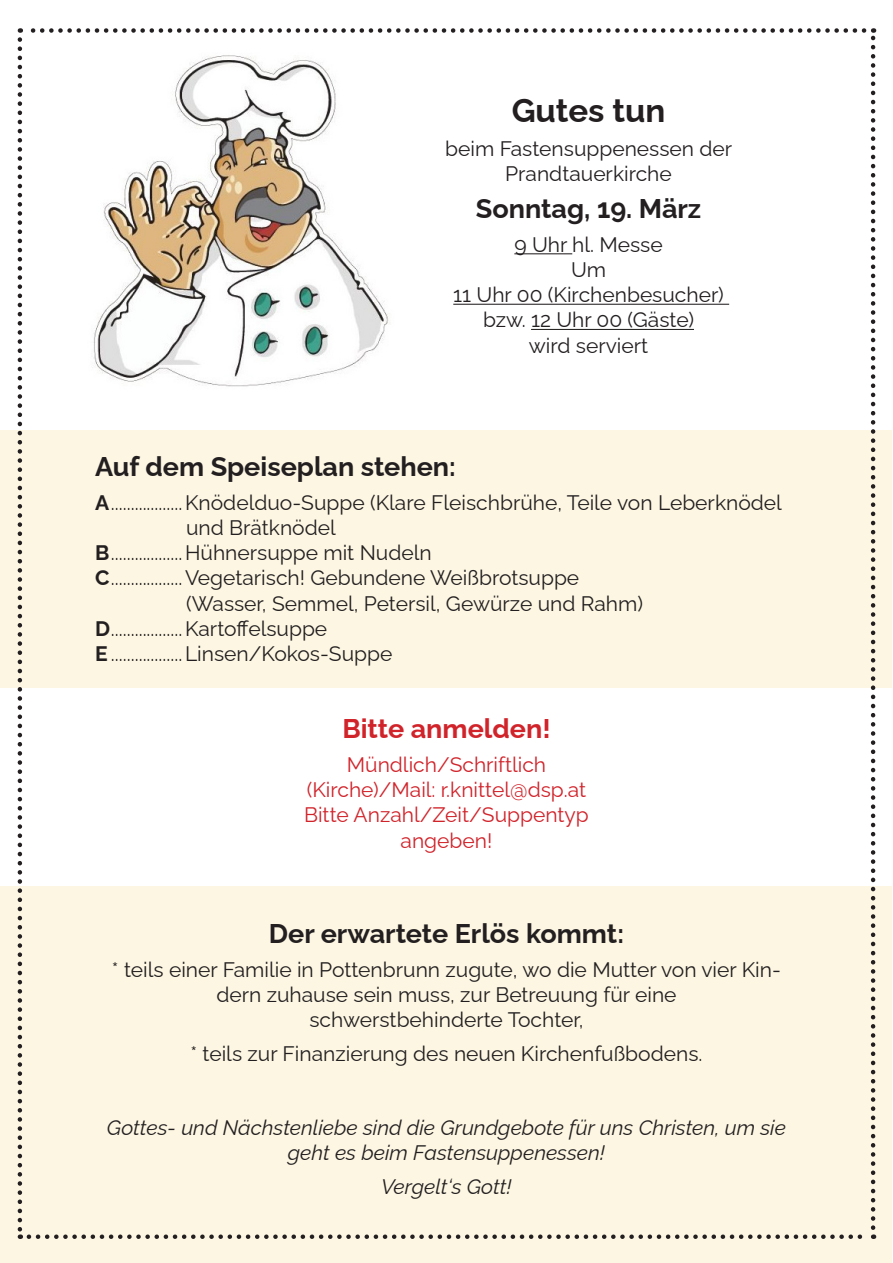
<style>
.page{position:relative;width:893px;height:1263px;background:#fff}
.page>*{position:absolute;margin:0;border:0;box-sizing:border-box;transform-origin:0 0}
.t1{font:100 33px "Raleway";color:#231f20}
.t2{font:100 27px "Raleway";color:#231f20}
.t3{font:100 27px "Raleway";color:#d1232a}
.t4{font:21px/25.2px "Raleway";color:#231f20}
.t5{font:italic 100 21px/25.2px "Raleway";color:#231f20;text-align:center}
.t6{font:21px/25.2px "Raleway";color:#d1232a;text-align:center}
.s1{font-weight:100}
</style>
<div class="page">
<div style="left:1px;top:430px;width:891px;height:258px;background:#fcf6e3"></div>
<div style="left:1px;top:887px;width:891px;height:376px;background:#fcf6e3"></div>
<img style="left:93px;top:55px;width:297px;height:332px">
<hr style="left:514px;top:253px;width:58px;height:1px;background:#231f20">
<hr style="left:453px;top:304px;width:276px;height:1px;background:#231f20">
<hr style="left:531px;top:329px;width:163px;height:1px;background:#231f20">
<svg style="left:18px;top:40px;width:4px;height:1199px"></svg>
<svg style="left:29px;top:1234px;width:845px;height:5px"></svg>
<svg style="left:871px;top:28px;width:4px;height:1200px"></svg>
<svg style="left:20px;top:28px;width:844px;height:5px"></svg>
<p class="t1" style="left:512px;top:84px;width:155px">Gutes tun</p>
<p class="t4" style="left:445px;top:134px;width:288px">beim Fastensuppenessen der</p>
<p class="t4" style="left:505px;top:159px;width:168px">Prandtauerkirche</p>
<p class="t2" style="left:476px;top:187px;width:227px">Sonntag, 19. März</p>
<p class="t4" style="left:514px;top:229px;width:150px">9 Uhr hl. Messe</p>
<p class="t4" style="left:571px;top:255px;width:37px">Um</p>
<p class="t4" style="left:453px;top:280px;width:272px">11 Uhr 00 (Kirchenbesucher)</p>
<p class="t4" style="left:483px;top:305px;width:212px">bzw. 12 Uhr 00 (Gäste)</p>
<p class="t4" style="left:529px;top:330px;width:121px">wird serviert</p>
<p class="t2" style="left:95px;top:445px;width:362px">Auf dem Speiseplan stehen:</p>
<p class="t4" style="left:186px;top:487px;width:597px;text-indent:-91px"><span class="s1">A</span>..................Knödelduo-Suppe (Klare Fleischbrühe, Teile von Leberknödel und Brätknödel</p>
<p class="t4" style="left:95px;top:538px;width:338px"><span class="s1">B</span>..................Hühnersuppe mit Nudeln</p>
<p class="t4" style="left:186px;top:563px;width:458px;text-indent:-91px"><span class="s1">C</span>..................Vegetarisch! Gebundene Weißbrotsuppe (Wasser, Semmel, Petersil, Gewürze und Rahm)</p>
<p class="t4" style="left:95px;top:613px;width:234px"><span class="s1">D</span>..................Kartoffelsuppe</p>
<p class="t4" style="left:95px;top:639px;width:299px"><span class="s1">E</span> ..................Linsen/Kokos-Suppe</p>
<p class="t3" style="left:342px;top:707px;width:210px">Bitte anmelden!</p>
<p class="t6" style="left:304px;top:750px;width:286px">Mündlich/Schriftlich (Kirche)/Mail: r.knittel@dsp.at<br>Bitte Anzahl/Zeit/Suppentyp angeben!</p>
<p class="t2" style="left:269px;top:912px;width:357px">Der erwartete Erlös kommt:</p>
<p class="t4" style="left:112px;top:954px;width:670px;text-align:center">* teils einer Familie in Pottenbrunn zugute, wo die Mutter von vier Kin&shy;dern zuhause sein muss, zur Betreuung für eine<br>schwerstbehinderte Tochter,</p>
<p class="t4" style="left:190px;top:1038px;width:514px">* teils zur Finanzierung des neuen Kirchenfußbodens.</p>
<p class="t5" style="left:107px;top:1113px;width:680px">Gottes- und Nächstenliebe sind die Grundgebote für uns Christen, um sie geht es beim Fastensuppenessen!</p>
<p class="t5" style="left:381px;top:1172px;width:132px">Vergelt‘s Gott!</p>
</div>
